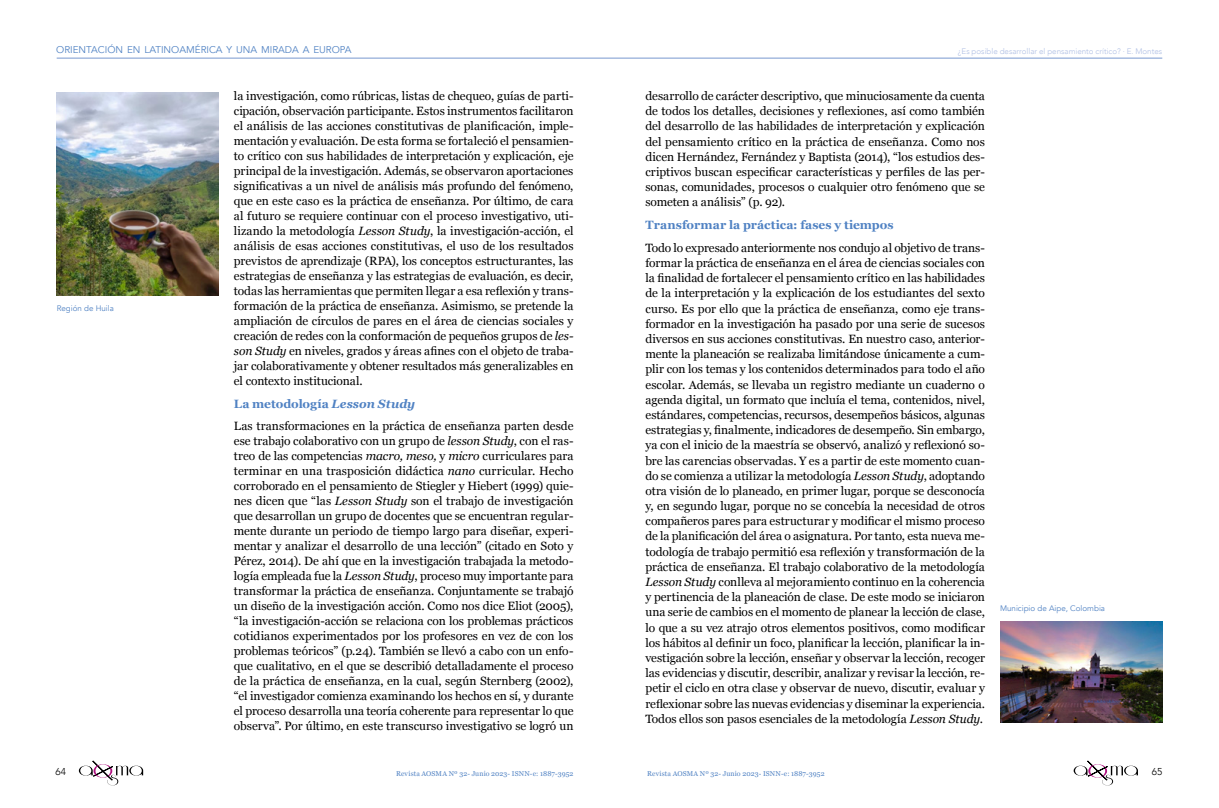
<style>
.page{position:relative;width:1219px;height:808px;background:#fff}
.page>*{position:absolute;margin:0;border:0;box-sizing:border-box;transform-origin:0 0}
.t1{font:12px/15px "Georgia";letter-spacing:-.005em;color:#000;text-align:justify}
.t2{font:700 12px "Georgia";color:#5082c3}
.t3{font:300 10px "Avenir";color:#000}
.t4{font:9.8px "Avenir";color:#5082c3}
.t5{font:300 8px "Avenir";color:#aebee3}
.t6{font:8px "Avenir";color:#5082c3}
.t7{font:7px "Georgia";letter-spacing:.015em;color:#5082c3}
.s1{font-style:italic}
.s2{font-weight:700;color:#5082c3}
.s3{font-weight:700;font-style:italic;color:#5082c3}
</style>
<div class="page">
<svg style="left:79px;top:761px;width:64px;height:24px"></svg>
<svg style="left:1074px;top:761px;width:64px;height:24px"></svg>
<hr style="left:57px;top:58px;width:1105px;height:1px;background:#7999d0">
<img style="left:57px;top:93px;width:162px;height:202px">
<img style="left:1000px;top:621px;width:162px;height:102px">
<p class="t4" style="left:56px;top:44px;width:297px">ORIENTACIÓN EN LATINOAMÉRICA Y UNA MIRADA A EUROPA</p>
<p class="t6" style="left:57px;top:303px;width:59px">Región de Huila</p>
<p class="t1" style="left:234px;top:88px;width:341px">la investigación, como rúbricas, listas de chequeo, guías de parti&shy;cipación, observación participante. Estos instrumentos facilitaron el análisis de las acciones constitutivas de planificación, imple&shy;mentación y evaluación. De esta forma se fortaleció el pensamien&shy;to crítico con sus habilidades de interpretación y explicación, eje principal de la investigación. Además, se observaron aportaciones significativas a un nivel de análisis más profundo del fenómeno, que en este caso es la práctica de enseñanza. Por último, de cara al futuro se requiere continuar con el proceso investigativo, uti&shy;lizando la metodología <span class="s1">Lesson Study</span>, la investigación-acción, el análisis de esas acciones constitutivas, el uso de los resultados previstos de aprendizaje (RPA), los conceptos estructurantes, las estrategias de enseñanza y las estrategias de evaluación, es decir, todas las herramientas que permiten llegar a esa reflexión y trans&shy;formación de la práctica de enseñanza. Asimismo, se pretende la ampliación de círculos de pares en el área de ciencias sociales y creación de redes con la conformación de pequeños grupos de <span class="s1">les&shy;son Study</span> en niveles, grados y áreas afines con el objeto de traba&shy;jar colaborativamente y obtener resultados más generalizables en el contexto institucional.</p>
<p class="t1" style="left:234px;top:392px;width:341px;line-height:22.5px"><span class="s2">La metodología</span> <span class="s3">Lesson Study<br></span>Las transformaciones en la práctica de enseñanza parten desde</p>
<p class="t1" style="left:234px;top:433px;width:341px">ese trabajo colaborativo con un grupo de <span class="s1">lesson Study</span>, con el ras&shy;treo de las competencias <span class="s1">macro, meso,</span> y <span class="s1">micro</span> curriculares para terminar en una trasposición didáctica <span class="s1">nano</span> curricular. Hecho corroborado en el pensamiento de Stiegler y Hiebert (1999) quie&shy;nes dicen que “las <span class="s1">Lesson Study</span> son el trabajo de investigación que desarrollan un grupo de docentes que se encuentran regular&shy;mente durante un periodo de tiempo largo para diseñar, experi&shy;mentar y analizar el desarrollo de una lección” (citado en Soto y Pérez, 2014). De ahí que en la investigación trabajada la metodo&shy;logía empleada fue la <span class="s1">Lesson Study</span>, proceso muy importante para transformar la práctica de enseñanza. Conjuntamente se trabajó un diseño de la investigación acción. Como nos dice Eliot (2005), “la investigación-acción se relaciona con los problemas prácticos cotidianos experimentados por los profesores en vez de con los problemas teóricos” (p.24). También se llevó a cabo con un enfo&shy;que cualitativo, en el que se describió detalladamente el proceso de la práctica de enseñanza, en la cual, según Sternberg (2002), “el investigador comienza examinando los hechos en sí, y durante el proceso desarrolla una teoría coherente para representar lo que observa”. Por último, en este transcurso investigativo se logró un</p>
<p class="t5" style="left:958px;top:47px;width:206px">¿Es posible desarrollar el pensamiento crítico? · E. Montes</p>
<p class="t1" style="left:645px;top:88px;width:341px">desarrollo de carácter descriptivo, que minuciosamente da cuenta de todos los detalles, decisiones y reflexiones, así como también del desarrollo de las habilidades de interpretación y explicación del pensamiento crítico en la práctica de enseñanza. Como nos dicen Hernández, Fernández y Baptista (2014), “los estudios des&shy;criptivos buscan especificar características y perfiles de las per&shy;sonas, comunidades, procesos o cualquier otro fenómeno que se someten a análisis” (p. 92).</p>
<p class="t2" style="left:645px;top:216px;width:250px">Transformar la práctica: fases y tiempos</p>
<p class="t1" style="left:645px;top:240px;width:341px">Todo lo expresado anteriormente nos condujo al objetivo de trans&shy;formar la práctica de enseñanza en el área de ciencias sociales con la finalidad de fortalecer el pensamiento crítico en las habilidades de la interpretación y la explicación de los estudiantes del sexto curso. Es por ello que la práctica de enseñanza, como eje trans&shy;formador en la investigación ha pasado por una serie de sucesos diversos en sus acciones constitutivas. En nuestro caso, anterior&shy;mente la planeación se realizaba limitándose únicamente a cum&shy;plir con los temas y los contenidos determinados para todo el año escolar. Además, se llevaba un registro mediante un cuaderno o agenda digital, un formato que incluía el tema, contenidos, nivel, estándares, competencias, recursos, desempeños básicos, algunas estrategias y, finalmente, indicadores de desempeño. Sin embargo, ya con el inicio de la maestría se observó, analizó y reflexionó so&shy;bre las carencias observadas. Y es a partir de este momento cuan&shy;do se comienza a utilizar la metodología <span class="s1">Lesson Study</span>, adoptando otra visión de lo planeado, en primer lugar, porque se desconocía y, en segundo lugar, porque no se concebía la necesidad de otros compañeros pares para estructurar y modificar el mismo proceso de la planificación del área o asignatura. Por tanto, esta nueva me&shy;todología de trabajo permitió esa reflexión y transformación de la práctica de enseñanza. El trabajo colaborativo de la metodología <span class="s1">Lesson Study</span> conlleva al mejoramiento continuo en la coherencia y pertinencia de la planeación de clase. De este modo se iniciaron una serie de cambios en el momento de planear la lección de clase, lo que a su vez atrajo otros elementos positivos, como modificar los hábitos al definir un foco, planificar la lección, planificar la in&shy;vestigación sobre la lección, enseñar y observar la lección, recoger las evidencias y discutir, describir, analizar y revisar la lección, re&shy;petir el ciclo en otra clase y observar de nuevo, discutir, evaluar y reflexionar sobre las nuevas evidencias y diseminar la experiencia.<br>Todos ellos son pasos esenciales de la metodología <span class="s1">Lesson Study</span>.</p>
<p class="t6" style="left:1000px;top:603px;width:107px">Municipio de Aipe, Colombia</p>
<p class="t3" style="left:55px;top:766px;width:12px">64</p>
<p class="t7" style="left:396px;top:768px;width:179px">Revista AOSMA Nº 32- Junio 2023- ISNN-e: 1887-3952</p>
<p class="t7" style="left:647px;top:768px;width:179px">Revista AOSMA Nº 32- Junio 2023- ISNN-e: 1887-3952</p>
<p class="t3" style="left:1152px;top:766px;width:12px">65</p>
</div>
